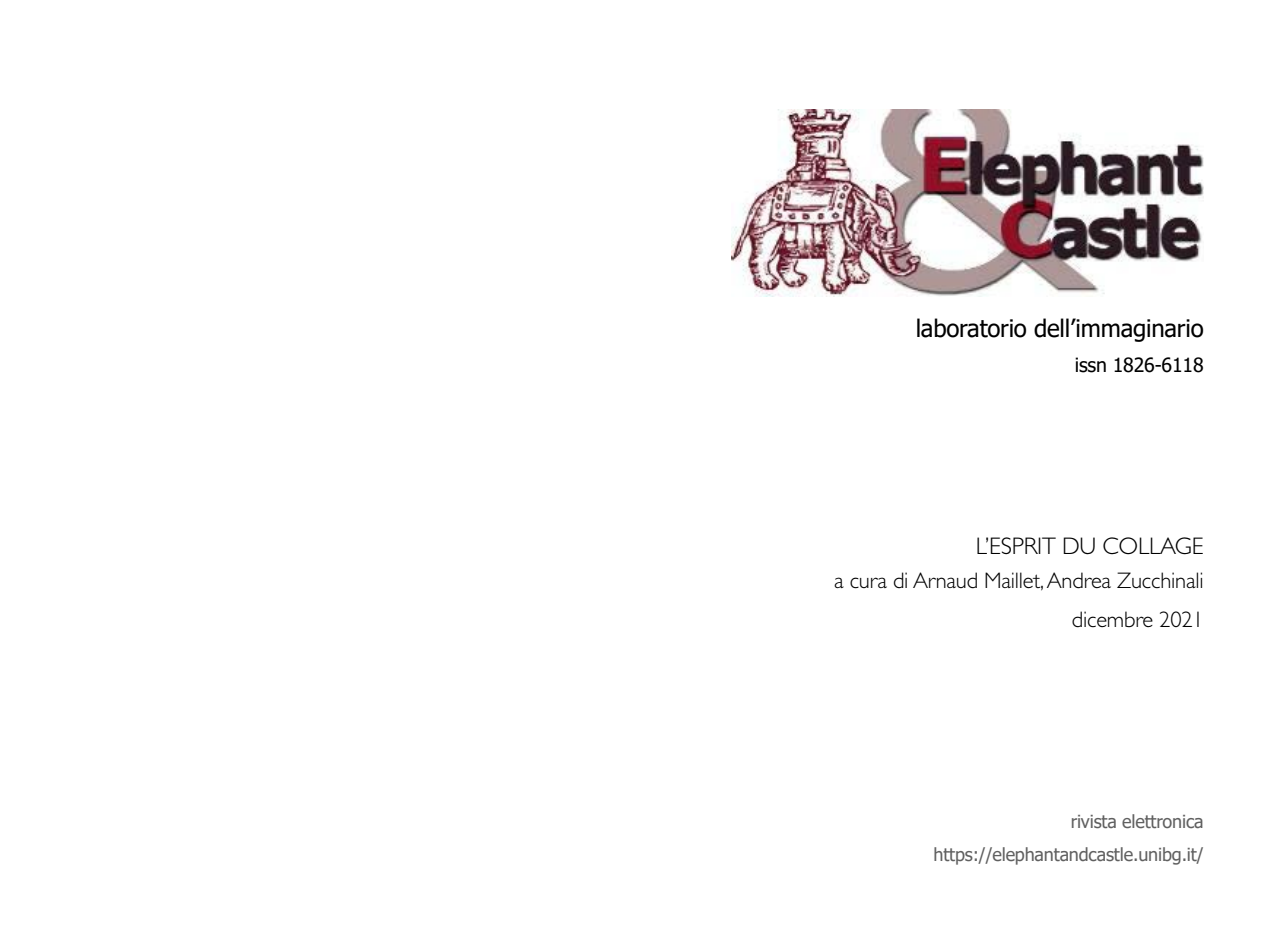
<style>
.page{position:relative;width:1276px;height:936px;background:#fff}
.page>*{position:absolute;margin:0;border:0;box-sizing:border-box;transform-origin:0 0}
.t1{font:24px "Tahoma";letter-spacing:-.01em;color:#000}
.t2{font:300 24px "Gill Sans";letter-spacing:-.01em;color:#000}
.t3{font:300 22.5px/39px "Gill Sans";letter-spacing:-.01em;color:#000;text-align:right}
.t4{font:19.5px "Tahoma";letter-spacing:-.01em;color:#000}
.t5{font:18px/33px "Tahoma";letter-spacing:-.01em;color:#606060;text-align:right}
</style>
<div class="page">
<img style="left:731px;top:109px;width:472px;height:187px">
<h1 class="t1" style="left:915px;top:312px;width:289px">laboratorio dell’immaginario</h1>
<p class="t4" style="left:1075px;top:352px;width:130px">issn 1826-6118</p>
<h1 class="t2" style="left:976px;top:532px;width:229px">L’ESPRIT DU COLLAGE</h1>
<p class="t3" style="left:834px;top:561px;width:371px">a cura di Arnaud Maillet, Andrea Zucchinali dicembre 2021</p>
<p class="t5" style="left:933px;top:806px;width:271px">rivista elettronica https://elephantandcastle.unibg.it/</p>
</div>
